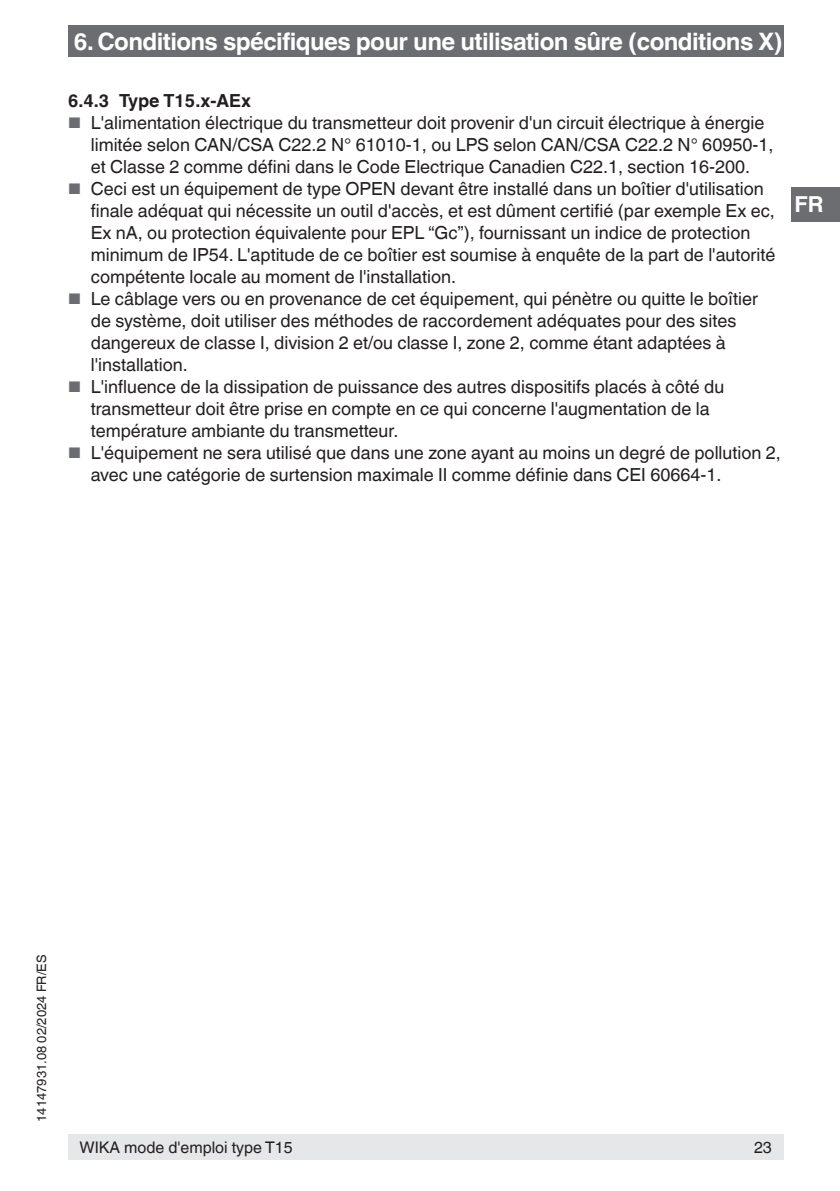
<style>
.page{position:relative;width:840px;height:1191px;background:#fff}
.page>*{position:absolute;margin:0;border:0;box-sizing:border-box;transform-origin:0 0}
.t1{font:700 24px "Helvetica World";letter-spacing:-.025em;color:#fff}
.t2{font:700 22px "Helvetica World";color:#fff}
.t3{font:18px/22px "Helvetica World";color:#231f20}
.t4{font:700 18px "Helvetica World";color:#231f20}
.t5{font:16px "Helvetica World";color:#231f20}
.t6{font:13px "Helvetica World";color:#231f20}
.s1{font-size:15.4px;color:#6c6d70}
</style>
<div class="page">
<div style="left:791px;top:187px;width:48px;height:34px;background:#6c6d70"></div>
<div style="left:68px;top:26px;width:714px;height:31px;background:#6c6d70"></div>
<div style="left:68px;top:1134px;width:714px;height:25px;background:#e6e7e9"></div>
<h1 class="t1" style="left:74px;top:27px;width:710px">6. Conditions spécifiques pour une utilisation sûre (conditions X)</h1>
<p class="t4" style="left:68px;top:90px;width:184px">6.4.3 Type T15.x-AEx</p>
<p class="t3" style="left:91px;top:112px;width:683px;text-indent:-23px"><span class="s1">■</span> L'alimentation électrique du transmetteur doit provenir d'un circuit électrique à énergie limitée selon CAN/CSA C22.2 N° 61010-1, ou LPS selon CAN/CSA C22.2 N° 60950-1, et Classe 2 comme défini dans le Code Electrique Canadien C22.1, section 16-200.</p>
<p class="t3" style="left:91px;top:178px;width:685px;text-indent:-23px"><span class="s1">■</span> Ceci est un équipement de type OPEN devant être installé dans un boîtier d'utilisation finale adéquat qui nécessite un outil d'accès, et est dûment certifié (par exemple Ex ec, Ex nA, ou protection équivalente pour EPL “Gc”), fournissant un indice de protection minimum de IP54. L'aptitude de ce boîtier est soumise à enquête de la part de l'autorité compétente locale au moment de l'installation.</p>
<p class="t3" style="left:91px;top:288px;width:668px;text-indent:-23px"><span class="s1">■</span> Le câblage vers ou en provenance de cet équipement, qui pénètre ou quitte le boîtier de système, doit utiliser des méthodes de raccordement adéquates pour des sites dangereux de classe I, division 2 et/ou classe I, zone 2, comme étant adaptées à l'installation.</p>
<p class="t3" style="left:91px;top:376px;width:634px;text-indent:-23px"><span class="s1">■</span> L'influence de la dissipation de puissance des autres dispositifs placés à côté du transmetteur doit être prise en compte en ce qui concerne l'augmentation de la température ambiante du transmetteur.</p>
<p class="t3" style="left:91px;top:442px;width:691px;text-indent:-23px"><span class="s1">■</span> L'équipement ne sera utilisé que dans une zone ayant au moins un degré de pollution 2, avec une catégorie de surtension maximale II comme définie dans CEI 60664-1.</p>
<p class="t2" style="left:794px;top:192px;width:30px">FR</p>
<p class="t6" style="left:34px;top:1121px;width:168px;rotate:-90deg">14147931.08 02/2024 FR/ES</p>
<p class="t5" style="left:79px;top:1137px;width:214px">WIKA mode d'emploi type T15</p>
<p class="t5" style="left:753px;top:1137px;width:19px">23</p>
</div>
